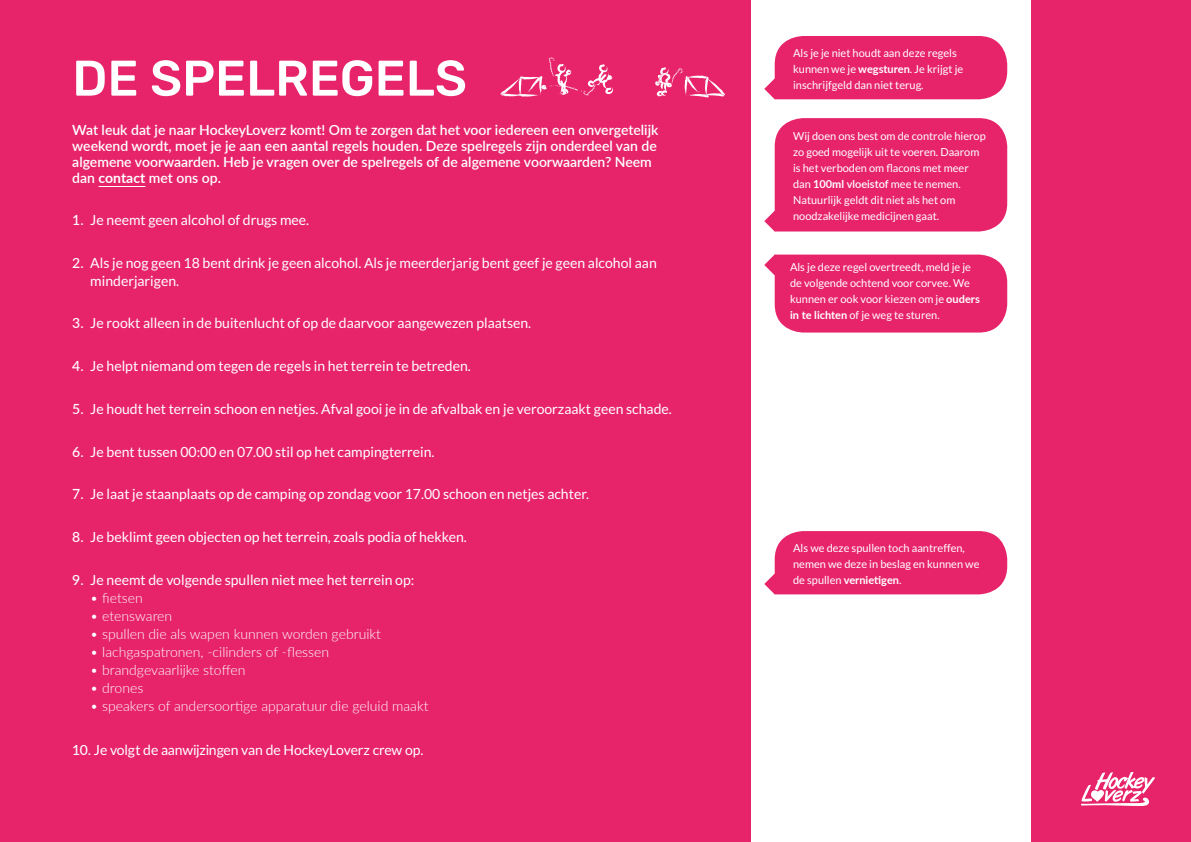
<style>
.page{position:relative;width:1191px;height:842px;background:#e7246a}
.page>*{position:absolute;margin:0;border:0;box-sizing:border-box;transform-origin:0 0}
.t1{font:500 50px "Rubik";color:#fff}
.t2{font:14px/18px "Lato";color:#fff}
.t3{font:600 14px/16px "Lato";color:#fff}
.t4{font:300 14px "Lato";color:#fff}
.t5{font:11px/16px "Lato";color:#fff}
.s1{font-weight:700}
.s2{font-weight:500}
.s3{font-weight:600}
</style>
<div class="page">
<div style="left:751px;top:0;width:279px;height:842px;background:#fff"></div>
<svg style="left:1081px;top:772px;width:74px;height:34px"></svg>
<hr style="left:99px;top:186px;width:46px;height:1px;background:#fff">
<svg style="left:500px;top:76px;width:41px;height:21px"></svg>
<svg style="left:548px;top:57px;width:6px;height:20px"></svg>
<svg style="left:550px;top:84px;width:46px;height:12px"></svg>
<svg style="left:655px;top:67px;width:70px;height:31px"></svg>
<img style="left:555px;top:64px;width:11px;height:31px">
<img style="left:663px;top:68px;width:9px;height:23px">
<svg style="left:764px;top:36px;width:243px;height:63px;background:#e83374"></svg>
<svg style="left:764px;top:118px;width:243px;height:114px;background:#e83273"></svg>
<svg style="left:764px;top:255px;width:243px;height:78px;background:#e83274"></svg>
<svg style="left:764px;top:531px;width:243px;height:63px;background:#e83374"></svg>
<h1 class="t1" style="left:72px;top:50px;width:396px">DE SPELREGELS</h1>
<p class="t3" style="left:72px;top:122px;width:588px">Wat leuk dat je naar HockeyLoverz komt! Om te zorgen dat het voor iedereen een onvergetelijk weekend wordt, moet je je aan een aantal regels houden. Deze spelregels zijn onderdeel van de algemene voorwaarden. Heb je vragen over de spelregels of de algemene voorwaarden? Neem dan <span class="s1">contact</span> met ons op.</p>
<p class="t2" style="left:72px;top:211px;width:238px"><span class="s2">1.</span> Je neemt geen alcohol of drugs mee.</p>
<p class="t2" style="left:90px;top:254px;width:568px;text-indent:-18px"><span class="s2">2.</span> Als je nog geen 18 bent drink je geen alcohol. Als je meerderjarig bent geef je geen alcohol aan minderjarigen.</p>
<p class="t2" style="left:72px;top:314px;width:460px"><span class="s2">3.</span> Je rookt alleen in de buitenlucht of op de daarvoor aangewezen plaatsen.</p>
<p class="t2" style="left:72px;top:357px;width:400px"><span class="s2">4.</span> Je helpt niemand om tegen de regels in het terrein te betreden.</p>
<p class="t2" style="left:72px;top:400px;width:601px"><span class="s2">5.</span> Je houdt het terrein schoon en netjes. Afval gooi je in de afvalbak en je veroorzaakt geen schade.</p>
<p class="t2" style="left:72px;top:442px;width:364px"><span class="s2">6.</span> Je bent tussen 00:00 en 07.00 stil op het campingterrein.</p>
<p class="t2" style="left:72px;top:485px;width:518px"><span class="s2">7.</span> Je laat je staanplaats op de camping op zondag voor 17.00 schoon en netjes achter.</p>
<p class="t2" style="left:72px;top:528px;width:396px"><span class="s2">8.</span> Je beklimt geen objecten op het terrein, zoals podia of hekken.</p>
<p class="t2" style="left:72px;top:570px;width:343px"><span class="s2">9.</span> Je neemt de volgende spullen niet mee het terrein op:</p>
<p class="t4" style="left:90px;top:588px;width:54px">• fietsen</p>
<p class="t4" style="left:90px;top:606px;width:83px">• etenswaren</p>
<p class="t4" style="left:90px;top:624px;width:292px">• spullen die als wapen kunnen worden gebruikt</p>
<p class="t4" style="left:90px;top:642px;width:240px">• lachgaspatronen, -cilinders of -flessen</p>
<p class="t4" style="left:90px;top:660px;width:157px">• brandgevaarlijke stoffen</p>
<p class="t4" style="left:90px;top:678px;width:54px">• drones</p>
<p class="t4" style="left:90px;top:696px;width:340px">• speakers of andersoortige apparatuur die geluid maakt</p>
<p class="t2" style="left:72px;top:741px;width:352px"><span class="s2">10.</span> Je volgt de aanwijzingen van de HockeyLoverz crew op.</p>
<p class="t5" style="left:793px;top:45px;width:172px">Als je je niet houdt aan deze regels kunnen we je <span class="s1">wegsturen</span>. Je krijgt je inschrijfgeld dan niet terug.</p>
<p class="t5" style="left:793px;top:128px;width:194px">Wij doen ons best om de controle hierop zo goed mogelijk uit te voeren. Daarom is het verboden om flacons met meer dan <span class="s1">100ml</span> <span class="s3">vloeistof</span> mee te nemen.<br>Natuurlijk geldt dit niet als het om noodzakelijke medicijnen gaat.</p>
<p class="t5" style="left:790px;top:259px;width:191px">Als je deze regel overtreedt, meld je je de volgende ochtend voor corvee. We kunnen er ook voor kiezen om je <span class="s1">ouders in te lichten</span> of je weg te sturen.</p>
<p class="t5" style="left:793px;top:540px;width:188px">Als we deze spullen toch aantreffen, nemen we deze in beslag en kunnen we de spullen <span class="s1">vernietigen</span>.</p>
</div>
